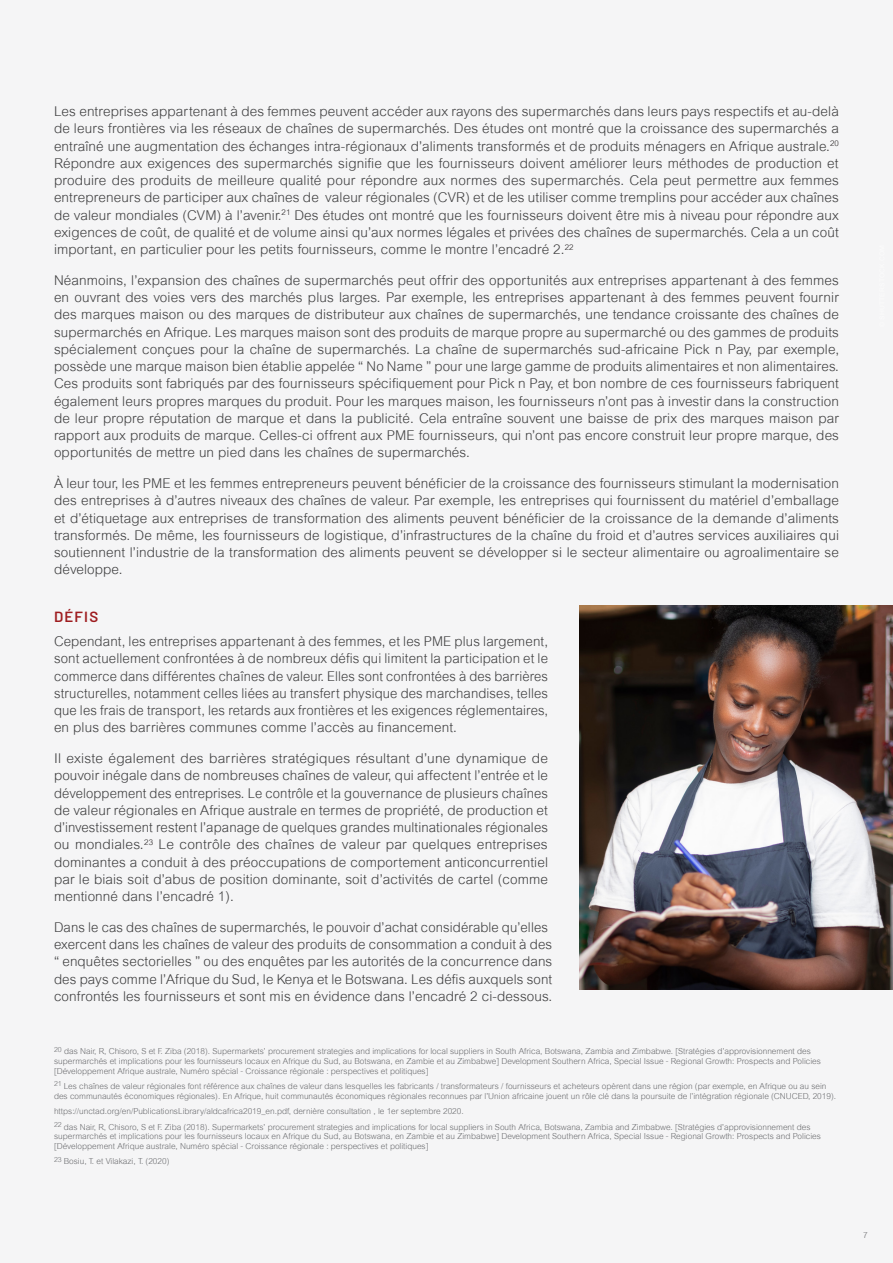
<style>
.page{position:relative;width:893px;height:1263px;background:#f5f5f6}
.page>*{position:absolute;margin:0;border:0;box-sizing:border-box;transform-origin:0 0}
.Body_Paragraph_Style{font:600 14.7px "Barlow";letter-spacing:.08em;color:#9e1c1f}
.Body_Paragraph_Style-2{font:300 13.5px/17.2px "Arial MT Std";letter-spacing:.01em;color:#3e3e3f;text-align:justify}
.t1{font:300 8.25px/9.8px "Arial MT Std";color:#6c6d70}
</style>
<div class="page">
<img style="left:579px;top:605px;width:314px;height:385px">
<p class="Body_Paragraph_Style-2" style="left:54px;top:103px;width:786px">Les entreprises appartenant à des femmes peuvent accéder aux rayons des supermarchés dans leurs pays respectifs et au-delà de leurs frontières via les réseaux de chaînes de supermarchés. Des études ont montré que la croissance des supermarchés a entraîné une augmentation des échanges intra-régionaux d’aliments transformés et de produits ménagers en Afrique australe.<sup>20<br></sup>Répondre aux exigences des supermarchés signifie que les fournisseurs doivent améliorer leurs méthodes de production et produire des produits de meilleure qualité pour répondre aux normes des supermarchés. Cela peut permettre aux femmes entrepreneurs de participer aux chaînes de valeur régionales (CVR) et de les utiliser comme tremplins pour accéder aux chaînes de valeur mondiales (CVM) à l’avenir.<sup>21</sup> Des études ont montré que les fournisseurs doivent être mis à niveau pour répondre aux exigences de coût, de qualité et de volume ainsi qu’aux normes légales et privées des chaînes de supermarchés. Cela a un coût important, en particulier pour les petits fournisseurs, comme le montre l’encadré 2.<sup>22</sup></p>
<p class="Body_Paragraph_Style-2" style="left:54px;top:272px;width:787px">Néanmoins, l’expansion des chaînes de supermarchés peut offrir des opportunités aux entreprises appartenant à des femmes en ouvrant des voies vers des marchés plus larges. Par exemple, les entreprises appartenant à des femmes peuvent fournir des marques maison ou des marques de distributeur aux chaînes de supermarchés, une tendance croissante des chaînes de supermarchés en Afrique. Les marques maison sont des produits de marque propre au supermarché ou des gammes de produits spécialement conçues pour la chaîne de supermarchés. La chaîne de supermarchés sud-africaine Pick n Pay, par exemple, possède une marque maison bien établie appelée “ No Name ” pour une large gamme de produits alimentaires et non alimentaires.<br>Ces produits sont fabriqués par des fournisseurs spécifiquement pour Pick n Pay, et bon nombre de ces fournisseurs fabriquent également leurs propres marques du produit. Pour les marques maison, les fournisseurs n’ont pas à investir dans la construction de leur propre réputation de marque et dans la publicité. Cela entraîne souvent une baisse de prix des marques maison par rapport aux produits de marque. Celles-ci offrent aux PME fournisseurs, qui n’ont pas encore construit leur propre marque, des opportunités de mettre un pied dans les chaînes de supermarchés.</p>
<p class="Body_Paragraph_Style-2" style="left:54px;top:475px;width:786px">À leur tour, les PME et les femmes entrepreneurs peuvent bénéficier de la croissance des fournisseurs stimulant la modernisation des entreprises à d’autres niveaux des chaînes de valeur. Par exemple, les entreprises qui fournissent du matériel d’emballage et d’étiquetage aux entreprises de transformation des aliments peuvent bénéficier de la croissance de la demande d’aliments transformés. De même, les fournisseurs de logistique, d’infrastructures de la chaîne du froid et d’autres services auxiliaires qui soutiennent l’industrie de la transformation des aliments peuvent se développer si le secteur alimentaire ou agroalimentaire se développe.</p>
<p class="Body_Paragraph_Style" style="left:54px;top:606px;width:46px">DÉFIS</p>
<p class="Body_Paragraph_Style-2" style="left:54px;top:633px;width:496px">Cependant, les entreprises appartenant à des femmes, et les PME plus largement, sont actuellement confrontées à de nombreux défis qui limitent la participation et le commerce dans différentes chaînes de valeur. Elles sont confrontées à des barrières structurelles, notamment celles liées au transfert physique des marchandises, telles que les frais de transport, les retards aux frontières et les exigences réglementaires, en plus des barrières communes comme l’accès au financement.</p>
<p class="Body_Paragraph_Style-2" style="left:54px;top:750px;width:496px">Il existe également des barrières stratégiques résultant d’une dynamique de pouvoir inégale dans de nombreuses chaînes de valeur, qui affectent l’entrée et le développement des entreprises. Le contrôle et la gouvernance de plusieurs chaînes de valeur régionales en Afrique australe en termes de propriété, de production et d’investissement restent l’apanage de quelques grandes multinationales régionales ou mondiales.<sup>23</sup> Le contrôle des chaînes de valeur par quelques entreprises dominantes a conduit à des préoccupations de comportement anticoncurrentiel par le biais soit d’abus de position dominante, soit d’activités de cartel (comme mentionné dans l’encadré 1).</p>
<p class="Body_Paragraph_Style-2" style="left:54px;top:918px;width:500px;text-align:left">Dans le cas des chaînes de supermarchés, le pouvoir d’achat considérable qu’elles exercent dans les chaînes de valeur des produits de consommation a conduit à des “ enquêtes sectorielles ” ou des enquêtes par les autorités de la concurrence dans des pays comme l’Afrique du Sud, le Kenya et le Botswana. Les défis auxquels sont confrontés les fournisseurs et sont mis en évidence dans l’encadré 2 ci-dessous.</p>
<p class="t1" style="left:54px;top:1046px;width:768px"><sup>20</sup> das Nair, R, Chisoro, S et F. Ziba (2018). Supermarkets’ procurement strategies and implications for local suppliers in South Africa, Botswana, Zambia and Zimbabwe. [Stratégies d’approvisionnement des supermarchés et implications pour les fournisseurs locaux en Afrique du Sud, au Botswana, en Zambie et au Zimbabwe] Development Southern Africa, Special Issue - Regional Growth: Prospects and Policies [Développement Afrique australe, Numéro spécial - Croissance régionale : perspectives et politiques]</p>
<p class="t1" style="left:54px;top:1081px;width:784px"><sup>21</sup> Les chaînes de valeur régionales font référence aux chaînes de valeur dans lesquelles les fabricants / transformateurs / fournisseurs et acheteurs opèrent dans une région (par exemple, en Afrique ou au sein des communautés économiques régionales). En Afrique, huit communautés économiques régionales reconnues par l’Union africaine jouent un rôle clé dans la poursuite de l’intégration régionale (CNUCED, 2019).</p>
<p class="t1" style="left:54px;top:1106px;width:411px">https://unctad.org/en/PublicationsLibrary/aldcafrica2019_en.pdf, dernière consultation , le 1er septembre 2020.</p>
<p class="t1" style="left:54px;top:1122px;width:768px"><sup>22</sup> das Nair, R, Chisoro, S et F. Ziba (2018). Supermarkets’ procurement strategies and implications for local suppliers in South Africa, Botswana, Zambia and Zimbabwe. [Stratégies d’approvisionnement des supermarchés et implications pour les fournisseurs locaux en Afrique du Sud, au Botswana, en Zambie et au Zimbabwe] Development Southern Africa, Special Issue - Regional Growth: Prospects and Policies [Développement Afrique australe, Numéro spécial - Croissance régionale : perspectives et politiques]</p>
<p class="t1" style="left:54px;top:1157px;width:117px"><sup>23</sup> Bosiu, T. et Vilakazi, T. (2020)</p>
<p class="t1" style="left:863px;top:1231px;width:6px">7</p>
</div>
